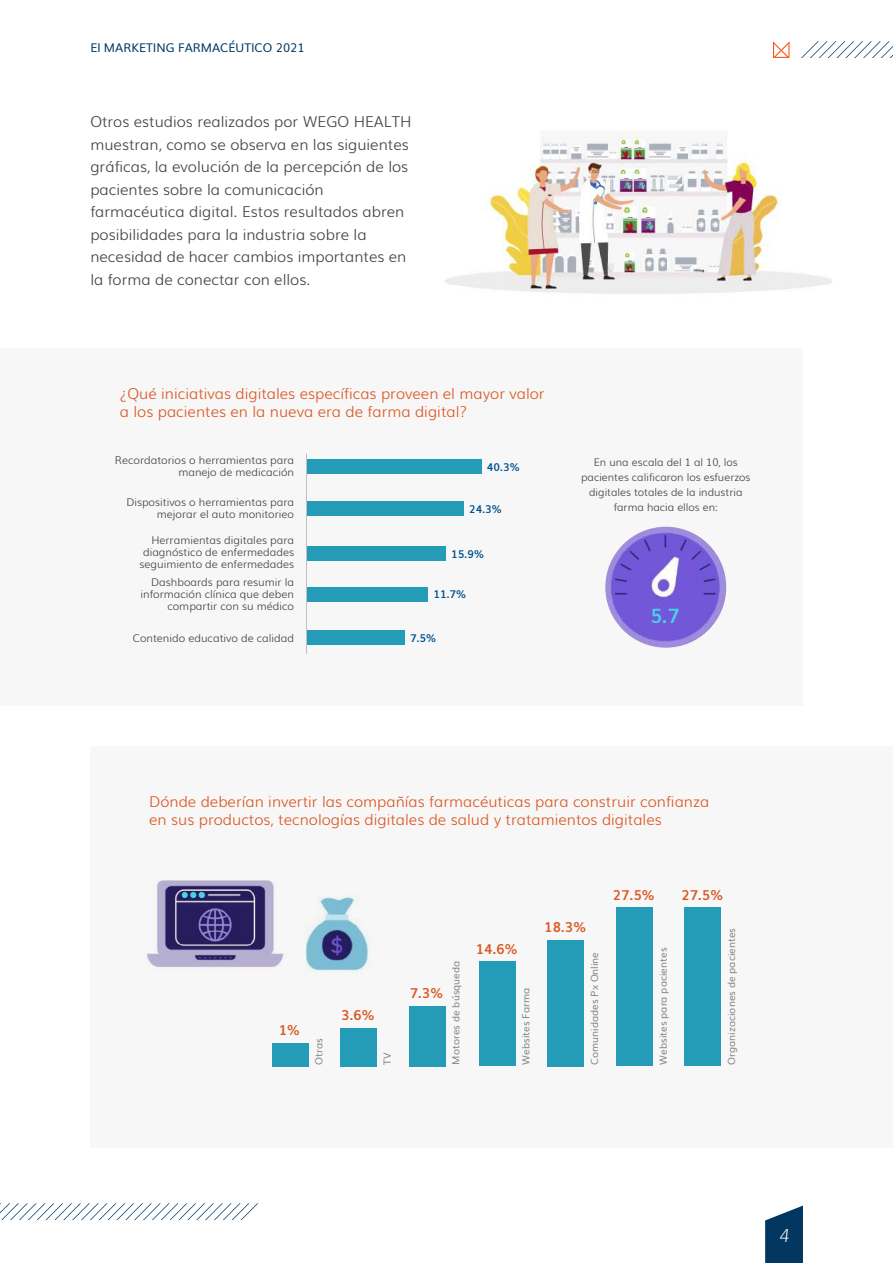
<style>
.page{position:relative;width:893px;height:1263px;background:#fff}
.page>*{position:absolute;margin:0;border:0;box-sizing:border-box;transform-origin:0 0}
.t1{font:700 19.8px "Muli";color:#49d1e8}
.t2{font:italic 200 18px "Muli";color:#fff}
.t3{font:300 15px/22.5px "Muli";color:#444242}
.t4{font:300 15px/18px "Muli";color:#db5822}
.t5{font:700 13.65px "Muli";color:#db5822}
.t6{font:12px "Muli";color:#013760}
.t7{font:300 10.65px/12px "Muli";color:#444242;text-align:right}
.t8{font:700 10.65px "Muli";color:#02538e}
.t9{font:300 10.5px/15px "Muli";color:#444242;text-align:center}
.t10{font:9.9px "Muli";color:#848387}
</style>
<div class="page">
<div style="left:0;top:348px;width:803px;height:358px;background:#f7f7f8"></div>
<div style="left:90px;top:746px;width:803px;height:401px;background:#f7f7f8"></div>
<svg style="left:765px;top:1205px;width:38px;height:58px;background:#255376"></svg>
<svg style="left:773px;top:41px;width:16px;height:17px"></svg>
<svg style="left:0;top:1203px;width:258px;height:17px"></svg>
<svg style="left:801px;top:41px;width:92px;height:17px"></svg>
<div style="left:307px;top:459px;width:175px;height:15px;background:#259cb7"></div>
<div style="left:307px;top:501px;width:157px;height:15px;background:#259cb7"></div>
<div style="left:307px;top:546px;width:139px;height:15px;background:#259cb7"></div>
<div style="left:307px;top:587px;width:121px;height:14px;background:#259cb7"></div>
<div style="left:307px;top:630px;width:98px;height:15px;background:#259cb7"></div>
<img style="left:605px;top:527px;width:121px;height:121px;border-radius:60px">
<div style="left:647px;top:604px;width:33px;height:15px;background:#7258d8"></div>
<img style="left:305px;top:895px;width:64px;height:77px">
<img style="left:147px;top:880px;width:137px;height:87px">
<svg style="left:182px;top:892px;width:23px;height:6px"></svg>
<div style="left:272px;top:1043px;width:36px;height:23px;background:#259cb7"></div>
<div style="left:340px;top:1028px;width:37px;height:38px;background:#259cb7"></div>
<div style="left:409px;top:1006px;width:36px;height:60px;background:#259cb7"></div>
<div style="left:479px;top:961px;width:37px;height:105px;background:#259cb7"></div>
<div style="left:548px;top:940px;width:36px;height:126px;background:#259cb7"></div>
<div style="left:616px;top:907px;width:37px;height:159px;background:#259cb7"></div>
<div style="left:685px;top:907px;width:36px;height:159px;background:#259cb7"></div>
<hr style="left:306px;top:454px;width:1px;height:200px;background:#bfc0c6">
<img style="left:445px;top:131px;width:387px;height:163px">
<p class="t6" style="left:90px;top:38px;width:216px">El MARKETING FARMACÉUTICO 2021</p>
<p class="t3" style="left:90px;top:110px;width:323px">Otros estudios realizados por WEGO HEALTH muestran, como se observa en las siguientes gráficas, la evolución de la percepción de los pacientes sobre la comunicación farmacéutica digital. Estos resultados abren posibilidades para la industria sobre la necesidad de hacer cambios importantes en la forma de conectar con ellos.</p>
<p class="t4" style="left:120px;top:384px;width:426px">¿Qué iniciativas digitales específicas proveen el mayor valor a los pacientes en la nueva era de farma digital?</p>
<p class="t7" style="left:115px;top:453px;width:181px">Recordatorios o herramientas para manejo de medicación</p>
<p class="t8" style="left:487px;top:458px;width:34px">40.3%</p>
<p class="t7" style="left:126px;top:495px;width:169px">Dispositivos o herramientas para mejorar el auto monitorieo</p>
<p class="t8" style="left:469px;top:501px;width:34px">24.3%</p>
<p class="t7" style="left:140px;top:534px;width:156px">Herramientas digitales para diagnóstico de enfermedades seguimiento de enfermedades</p>
<p class="t8" style="left:451px;top:546px;width:34px">15.9%</p>
<p class="t7" style="left:141px;top:576px;width:155px">Dashboards para resumir la información clínica que deben compartir con su médico</p>
<p class="t8" style="left:433px;top:586px;width:34px">11.7%</p>
<p class="t7" style="left:133px;top:631px;width:163px">Contenido educativo de calidad</p>
<p class="t8" style="left:410px;top:629px;width:28px">7.5%</p>
<p class="t9" style="left:581px;top:454px;width:171px">En una escala del 1 al 10, los pacientes calificaron los esfuerzos digitales totales de la industria farma hacia ellos en:</p>
<h1 class="t1" style="left:650px;top:600px;width:31px">5.7</h1>
<p class="t4" style="left:149px;top:792px;width:562px">Dónde deberían invertir las compañías farmacéuticas para construir confianza en sus productos, tecnologías digitales de salud y tratamientos digitales</p>
<p class="t5" style="left:279px;top:1019px;width:23px">1%</p>
<p class="t10" style="left:311px;top:1064px;width:28px;rotate:-90deg">Otras</p>
<p class="t5" style="left:341px;top:1004px;width:35px">3.6%</p>
<p class="t10" style="left:379px;top:1064px;width:14px;rotate:-90deg">TV</p>
<p class="t5" style="left:410px;top:982px;width:35px">7.3%</p>
<p class="t10" style="left:448px;top:1064px;width:105px;rotate:-90deg">Motores de búsqueda</p>
<p class="t5" style="left:476px;top:938px;width:43px">14.6%</p>
<p class="t10" style="left:518px;top:1064px;width:78px;rotate:-90deg">Websites Farma</p>
<p class="t5" style="left:544px;top:916px;width:43px">18.3%</p>
<p class="t10" style="left:586px;top:1064px;width:114px;rotate:-90deg">Comunidades Px Online</p>
<p class="t5" style="left:613px;top:884px;width:43px">27.5%</p>
<p class="t10" style="left:655px;top:1064px;width:118px;rotate:-90deg">Websites para pacientes</p>
<p class="t5" style="left:681px;top:884px;width:43px">27.5%</p>
<p class="t10" style="left:724px;top:1064px;width:138px;rotate:-90deg">Organizaciones de pacientes</p>
<p class="t2" style="left:779px;top:1221px;width:12px">4</p>
</div>
